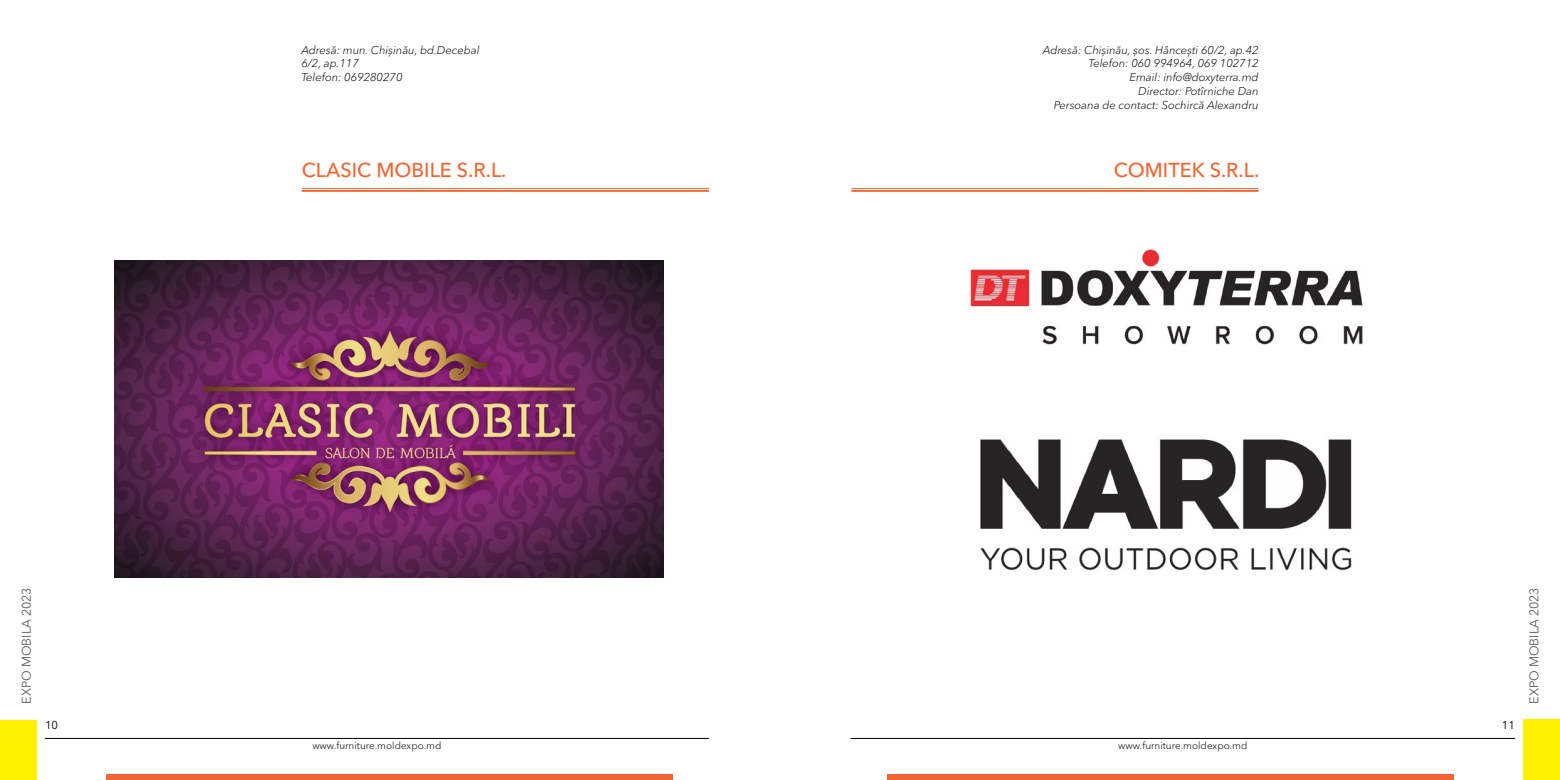
<style>
.page{position:relative;width:1560px;height:780px;background:#fff}
.page>*{position:absolute;margin:0;border:0;box-sizing:border-box;transform-origin:0 0}
.t1{font:500 20px "Avenir Next Cyr";color:#f26531}
.t2{font:12.5px "Avenir Next Cyr";color:#58595b}
.t3{font:italic 300 11.25px/13.8px "Avenir Next Cyr";color:#000}
.t4{font:11.25px "Avenir Next Cyr";color:#000}
.t5{font:300 10px "Avenir Next Cyr";color:#000}
</style>
<div class="page">
<hr style="left:45px;top:738px;width:663px;height:1px;background:#000">
<hr style="left:850px;top:738px;width:664px;height:1px;background:#000">
<div style="left:0;top:720px;width:37px;height:60px;background:#fff200"></div>
<div style="left:1522px;top:719px;width:37px;height:61px;background:#fff200"></div>
<div style="left:106px;top:773px;width:566px;height:7px;background:#f26531"></div>
<div style="left:886px;top:773px;width:567px;height:7px;background:#f26531"></div>
<hr style="left:302px;top:188px;width:407px;height:1px;background:#f26531">
<hr style="left:302px;top:190px;width:407px;height:2px;background:#f26531">
<hr style="left:851px;top:188px;width:407px;height:1px;background:#f26531">
<hr style="left:851px;top:190px;width:407px;height:2px;background:#f26531">
<img style="left:115px;top:260px;width:549px;height:317px">
<img style="left:970px;top:249px;width:393px;height:96px">
<img style="left:980px;top:439px;width:372px;height:132px">
<p class="t3" style="left:301px;top:43px;width:179px">Adresă: mun. Chișinău, bd.Decebal<br>6/2, ap.117<br>Telefon: 069280270</p>
<h1 class="t1" style="left:302px;top:158px;width:206px">CLASIC MOBILE S.R.L.</h1>
<p class="t3" style="left:1042px;top:43px;width:217px;text-align:right">Adresă: Chișinău, șos. Hâncești 60/2, ap.42<br>Telefon: 060 994964, 069 102712<br>Email: info@doxyterra.md<br>Director: Potîrniche Dan<br>Persoana de contact: Sochircă Alexandru</p>
<h1 class="t1" style="left:1113px;top:158px;width:147px">COMITEK S.R.L.</h1>
<p class="t2" style="left:19px;top:703px;width:118px;rotate:-90deg">EXPO MOBILA 2023</p>
<p class="t2" style="left:1526px;top:703px;width:118px;rotate:-90deg">EXPO MOBILA 2023</p>
<p class="t4" style="left:45px;top:718px;width:15px">10</p>
<p class="t4" style="left:1501px;top:718px;width:15px">11</p>
<p class="t5" style="left:312px;top:739px;width:131px">www.furniture.moldexpo.md</p>
<p class="t5" style="left:1118px;top:739px;width:131px">www.furniture.moldexpo.md</p>
</div>
